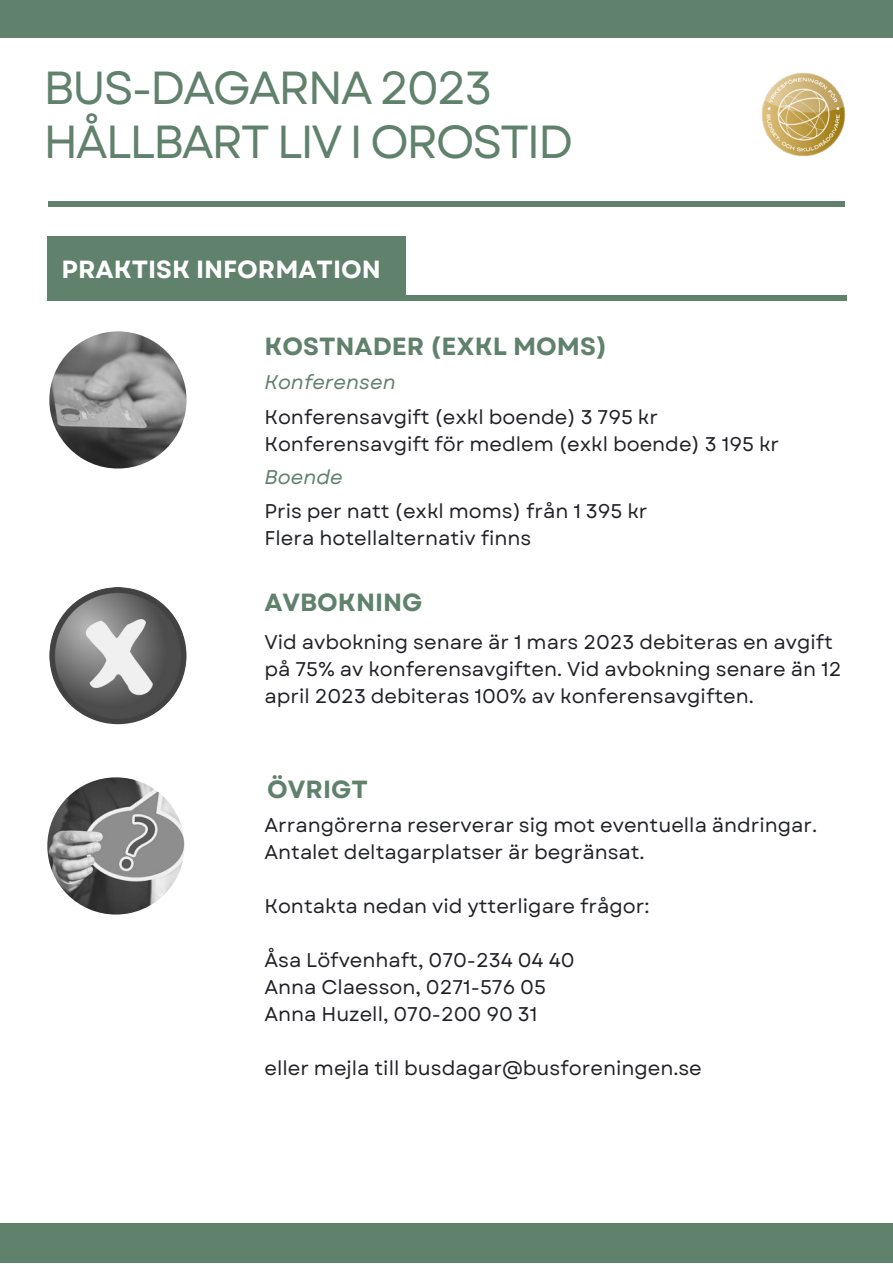
<style>
.page{position:relative;width:893px;height:1264px;background:#fff}
.page>*{position:absolute;margin:0;border:0;box-sizing:border-box;transform-origin:0 0}
.t1{font:46.35px/54px "Garet";letter-spacing:-.05em;color:#60816c}
.t2{font:700 24.75px "Garet";color:#60816c}
.t3{font:700 24.75px "Garet";color:#fff}
.t4{font:19.8px/27px "Garet";color:#212227}
.t5{font:italic 19.8px "Garet";color:#60816c}
</style>
<div class="page">
<div style="left:48px;top:201px;width:796px;height:6px;background:#60816c"></div>
<img style="left:761px;top:72px;width:85px;height:85px">
<div style="left:50px;top:296px;width:796px;height:5px;background:#60816c"></div>
<img style="left:49px;top:331px;width:137px;height:137px;border-radius:50%">
<img style="left:49px;top:587px;width:137px;height:137px;border-radius:50%">
<div style="left:0;top:1223px;width:892px;height:39px;background:#60816c"></div>
<div style="left:0;top:0;width:892px;height:38px;background:#60816c"></div>
<div style="left:47px;top:237px;width:359px;height:64px;background:#60816c"></div>
<img style="left:47px;top:777px;width:137px;height:137px;border-radius:50%">
<h1 class="t1" style="left:43px;top:61px;width:531px">BUS-DAGARNA 2023<br>HÅLLBART LIV I OROSTID</h1>
<p class="t3" style="left:62px;top:251px;width:321px">PRAKTISK INFORMATION</p>
<p class="t2" style="left:264px;top:328px;width:344px">KOSTNADER (EXKL MOMS)</p>
<p class="t5" style="left:264px;top:368px;width:133px">Konferensen</p>
<p class="t4" style="left:264px;top:403px;width:516px">Konferensavgift (exkl boende) 3 795 kr<br>Konferensavgift för medlem (exkl boende) 3 195 kr</p>
<p class="t5" style="left:264px;top:462px;width:80px">Boende</p>
<p class="t4" style="left:264px;top:498px;width:384px">Pris per natt (exkl moms) från 1 395 kr<br>Flera hotellalternativ finns</p>
<p class="t2" style="left:264px;top:584px;width:159px">AVBOKNING</p>
<p class="t4" style="left:264px;top:629px;width:578px">Vid avbokning senare är 1 mars 2023 debiteras en avgift på 75% av konferensavgiften. Vid avbokning senare än 12 april 2023 debiteras 100% av konferensavgiften.</p>
<p class="t2" style="left:267px;top:771px;width:102px">ÖVRIGT</p>
<p class="t4" style="left:264px;top:811px;width:554px">Arrangörerna reserverar sig mot eventuella ändringar.<br>Antalet deltagarplatser är begränsat.</p>
<p class="t4" style="left:264px;top:892px;width:386px">Kontakta nedan vid ytterligare frågor:</p>
<p class="t4" style="left:264px;top:946px;width:311px">Åsa Löfvenhaft, 070-234 04 40<br>Anna Claesson, 0271-576 05<br>Anna Huzell, 070-200 90 31</p>
<p class="t4" style="left:264px;top:1054px;width:439px">eller mejla till busdagar@busforeningen.se</p>
</div>
